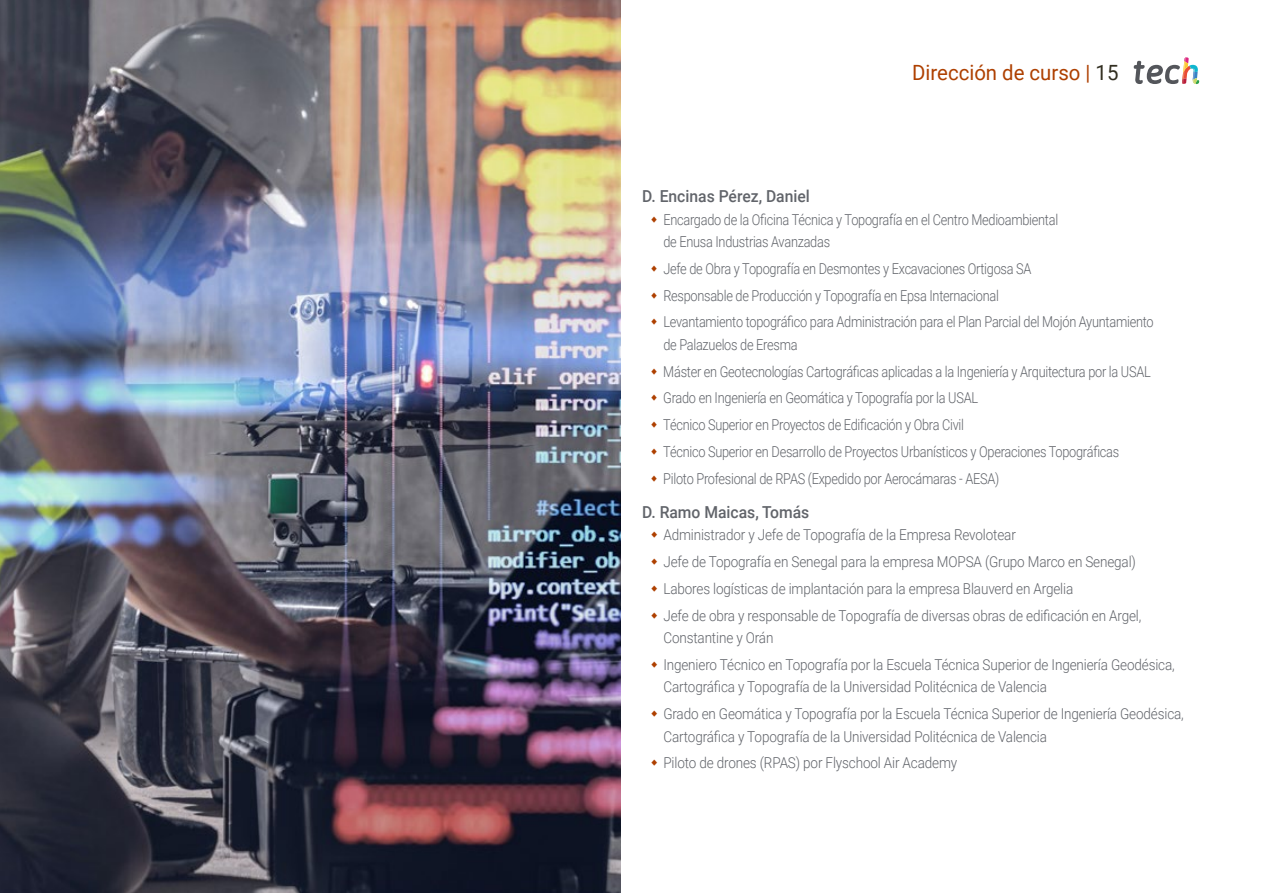
<style>
.page{position:relative;width:1263px;height:893px;background:#fff}
.page>*{position:absolute;margin:0;border:0;box-sizing:border-box;transform-origin:0 0}
.t1{font:21px "Roboto";color:#ae4000}
.t2{font:500 16.5px "Roboto";color:#61646a;scale:.95 1}
.t3{font:300 15px/26.7px "Roboto";letter-spacing:-.02em;color:#61646a;scale:.85 1}
.t4{font:300 15px/26.7px "Roboto";letter-spacing:-.02em;color:#61646a;scale:.9 1}
.s1{color:#312e20}
</style>
<div class="page">
<svg style="left:1134px;top:57px;width:65px;height:27px"></svg>
<img style="left:0;top:0;width:621px;height:893px">
<h1 class="t1" style="left:912px;top:57px;width:208px">Dirección de curso | <span class="s1">15</span></h1>
<p class="t2" style="left:642px;top:185px;width:178px">D. Encinas Pérez, Daniel</p>
<p class="t3" style="left:663px;top:208px;width:466px;line-height:22.5px">Encargado de la Oficina Técnica y Topografía en el Centro Medioambiental de Enusa Industrias Avanzadas</p>
<p class="t3" style="left:663px;top:255px;width:578px">Jefe de Obra y Topografía en Desmontes y Excavaciones Ortigosa SA<br>Responsable de Producción y Topografía en Epsa Internacional<br>Levantamiento topográfico para Administración para el Plan Parcial del Mojón Ayuntamiento</p>
<p class="t3" style="left:663px;top:331px;width:575px">de Palazuelos de Eresma<br>Máster en Geotecnologías Cartográficas aplicadas a la Ingeniería y Arquitectura por la USAL Grado en Ingeniería en Geomática y Topografía por la USAL<br>Técnico Superior en Proyectos de Edificación y Obra Civil<br>Técnico Superior en Desarrollo de Proyectos Urbanísticos y Operaciones Topográficas Piloto Profesional de RPAS (Expedido por Aerocámaras - AESA)</p>
<p class="t2" style="left:642px;top:501px;width:178px">D. Ramo Maicas, Tomás</p>
<p class="t4" style="left:663px;top:521px;width:533px">Administrador y Jefe de Topografía de la Empresa Revolotear<br>Jefe de Topografía en Senegal para la empresa MOPSA (Grupo Marco en Senegal)<br>Labores logísticas de implantación para la empresa Blauverd en Argelia<br>Jefe de obra y responsable de Topografía de diversas obras de edificación en Argel,</p>
<p class="t4" style="left:663px;top:624px;width:570px">Constantine y Orán<br>Ingeniero Técnico en Topografía por la Escuela Técnica Superior de Ingeniería Geodésica,</p>
<p class="t4" style="left:663px;top:673px;width:580px">Cartográfica y Topografía de la Universidad Politécnica de Valencia<br>Grado en Geomática y Topografía por la Escuela Técnica Superior de Ingeniería Geodésica,</p>
<p class="t4" style="left:663px;top:722px;width:428px">Cartográfica y Topografía de la Universidad Politécnica de Valencia<br>Piloto de drones (RPAS) por Flyschool Air Academy</p>
</div>
